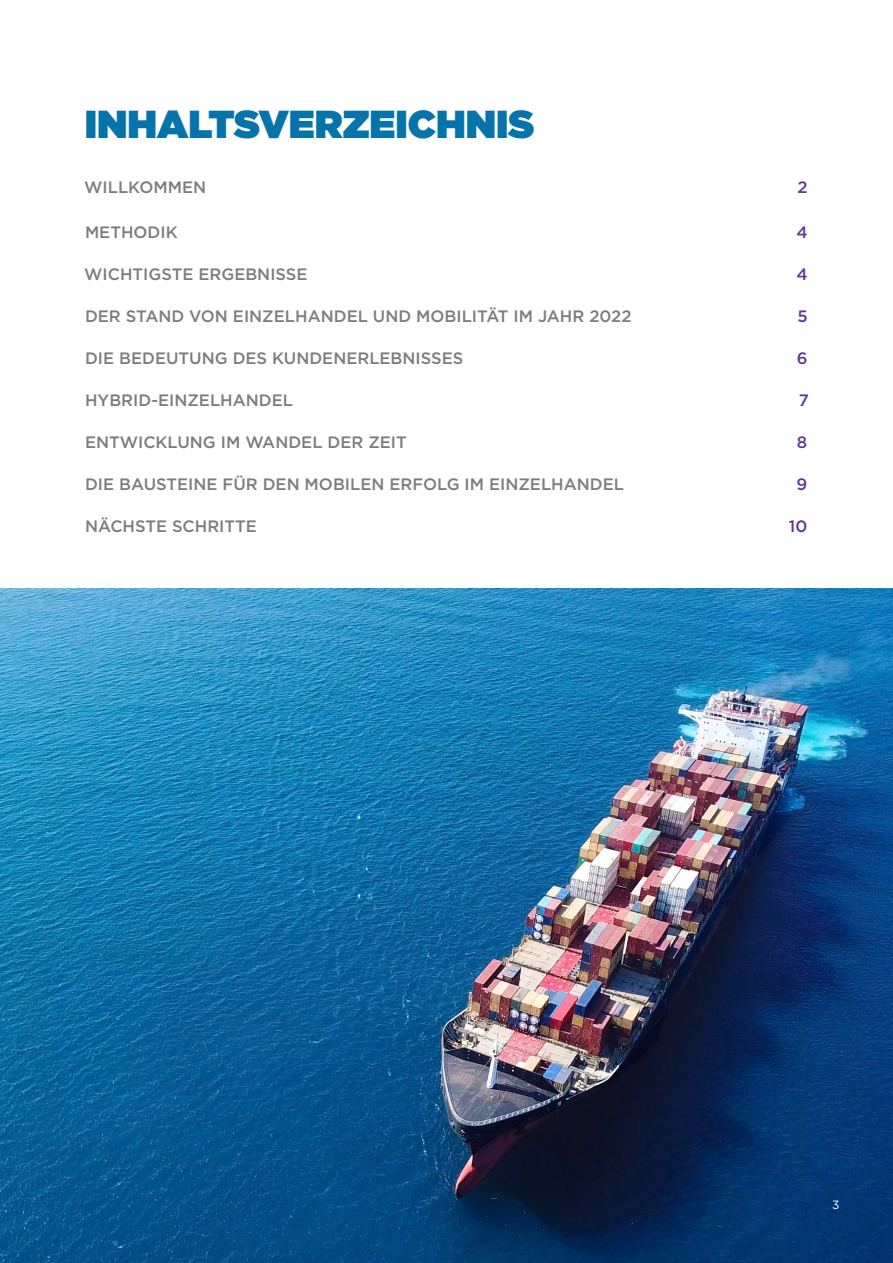
<style>
.page{position:relative;width:893px;height:1263px;background:#fff}
.page>*{position:absolute;margin:0;border:0;box-sizing:border-box;transform-origin:0 0}
.t1{font:900 39px "Gotham";color:#0674ab}
.t2{font:500 16.5px "Gotham";color:#7c7c81}
.t3{font:500 16.5px "Gotham";color:#613896}
.t4{font:12px "Gotham";color:#fff}
</style>
<div class="page">
<img style="left:0;top:589px;width:893px;height:674px">
<p class="t1" style="left:85px;top:96px;width:451px">INHALTSVERZEICHNIS</p>
<p class="t2" style="left:84px;top:177px;width:123px">WILLKOMMEN</p>
<p class="t3" style="left:797px;top:177px;width:12px">2</p>
<p class="t2" style="left:85px;top:222px;width:94px">METHODIK</p>
<p class="t3" style="left:796px;top:222px;width:13px">4</p>
<p class="t2" style="left:84px;top:264px;width:225px">WICHTIGSTE ERGEBNISSE</p>
<p class="t3" style="left:796px;top:264px;width:13px">4</p>
<p class="t2" style="left:85px;top:306px;width:548px">DER STAND VON EINZELHANDEL UND MOBILITÄT IM JAHR 2022</p>
<p class="t3" style="left:797px;top:306px;width:12px">5</p>
<p class="t2" style="left:85px;top:348px;width:380px">DIE BEDEUTUNG DES KUNDENERLEBNISSES</p>
<p class="t3" style="left:797px;top:348px;width:12px">6</p>
<p class="t2" style="left:85px;top:390px;width:210px">HYBRID-EINZELHANDEL</p>
<p class="t3" style="left:799px;top:390px;width:12px">7</p>
<p class="t2" style="left:85px;top:432px;width:323px">ENTWICKLUNG IM WANDEL DER ZEIT</p>
<p class="t3" style="left:797px;top:432px;width:12px">8</p>
<p class="t2" style="left:85px;top:474px;width:541px">DIE BAUSTEINE FÜR DEN MOBILEN ERFOLG IM EINZELHANDEL</p>
<p class="t3" style="left:797px;top:474px;width:12px">9</p>
<p class="t2" style="left:85px;top:516px;width:173px">NÄCHSTE SCHRITTE</p>
<p class="t3" style="left:789px;top:516px;width:20px">10</p>
<p class="t4" style="left:832px;top:1197px;width:9px">3</p>
</div>
